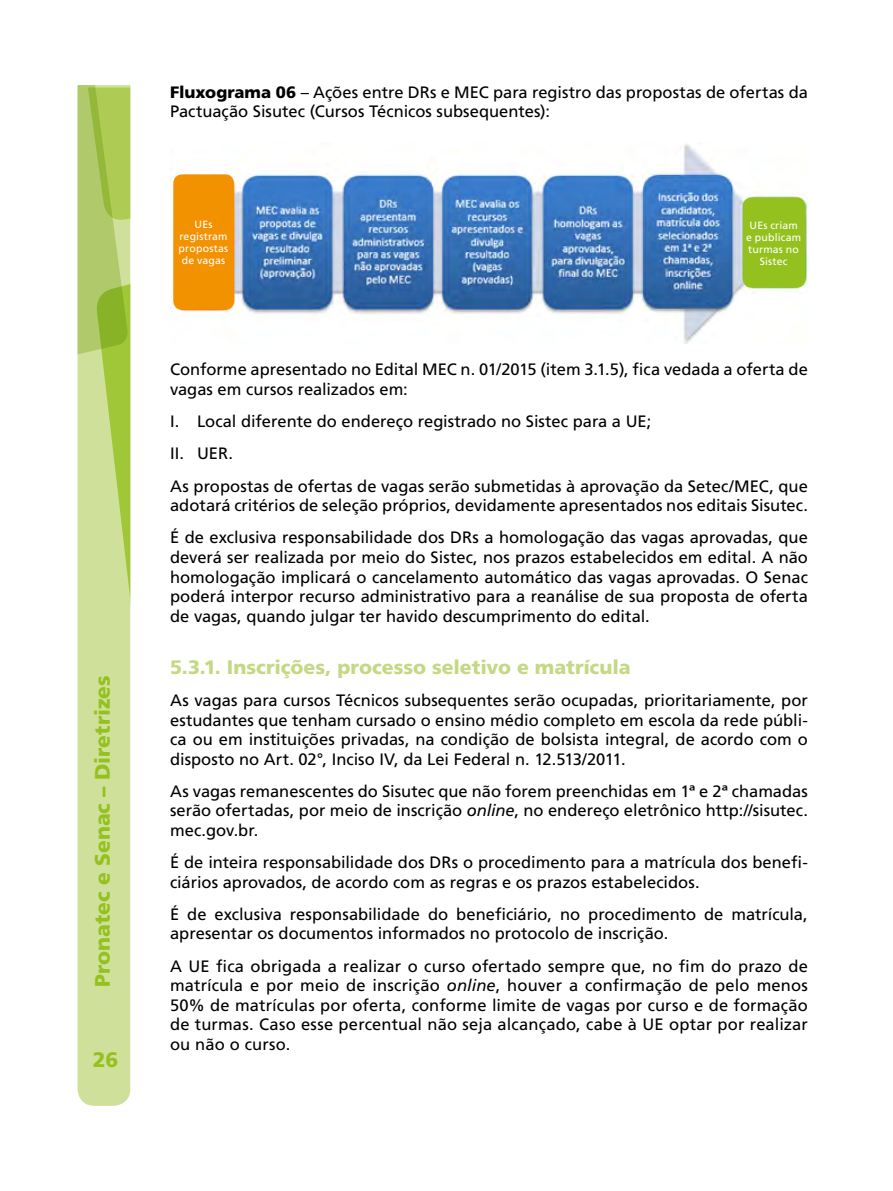
<style>
.page{position:relative;width:893px;height:1191px;background:#fff}
.page>*{position:absolute;margin:0;border:0;box-sizing:border-box;transform-origin:0 0}
.t1{font:900 21px "Frutiger";letter-spacing:-.005em;color:#95c11f}
.t2{font:900 19.5px "Frutiger";color:#c5d984}
.t3{font:16.5px/19.5px "Frutiger";color:#000}
.t4{font:10.5px/12px "Frutiger";letter-spacing:.02em;color:#fff;text-align:center}
.s1{font-weight:900}
.s2{font-style:italic}
</style>
<div class="page">
<div style="left:78px;top:686px;width:52px;height:419px;background:#cfe09b"></div>
<svg style="left:78px;top:85px;width:52px;height:601px;background:#b9d273"></svg>
<img style="left:170px;top:144px;width:638px;height:199px">
<div style="left:173px;top:174px;width:61px;height:136px;background:#f39200;border-radius:9px"></div>
<div style="left:743px;top:198px;width:62px;height:89px;background:#95c11f;border-radius:9px"></div>
<p class="t1" style="left:90px;top:986px;width:313px;rotate:-90deg">Pronatec e Senac – Diretrizes</p>
<p class="t1" style="left:93px;top:1046px;width:27px">26</p>
<p class="t3" style="left:170px;top:82px;width:639px"><span class="s1">Fluxograma 06</span> – Ações entre DRs e MEC para registro das propostas de ofertas da<br>Pactuação Sisutec (Cursos Técnicos subsequentes):</p>
<p class="t4" style="left:179px;top:218px;width:51px">UEs registram propostas de vagas</p>
<p class="t4" style="left:746px;top:219px;width:56px">UEs criam e publicam turmas no<br>Sistec</p>
<p class="t3" style="left:170px;top:360px;width:639px">Conforme apresentado no Edital MEC n. 01/2015 (item 3.1.5), fica vedada a oferta de vagas em cursos realizados em:</p>
<p class="t3" style="left:170px;top:405px;width:639px;line-height:32.2px">I. Local diferente do endereço registrado no Sistec para a UE;<br>II. UER.<br>As propostas de ofertas de vagas serão submetidas à aprovação da Setec/MEC, que</p>
<p class="t3" style="left:170px;top:489px;width:639px;line-height:32.2px">adotará critérios de seleção próprios, devidamente apresentados nos editais Sisutec.<br>É de exclusiva responsabilidade dos DRs a homologação das vagas aprovadas, que</p>
<p class="t3" style="left:170px;top:547px;width:639px;text-align:justify">deverá ser realizada por meio do Sistec, nos prazos estabelecidos em edital. A não homologação implicará o cancelamento automático das vagas aprovadas. O Senac poderá interpor recurso administrativo para a reanálise de sua proposta de oferta de vagas, quando julgar ter havido descumprimento do edital.</p>
<p class="t2" style="left:170px;top:655px;width:462px">5.3.1. Inscrições, processo seletivo e matrícula</p>
<p class="t3" style="left:170px;top:690px;width:639px;text-align:justify">As vagas para cursos Técnicos subsequentes serão ocupadas, prioritariamente, por estudantes que tenham cursado o ensino médio completo em escola da rede públi&shy;ca ou em instituições privadas, na condição de bolsista integral, de acordo com o disposto no Art. 02°, Inciso IV, da Lei Federal n. 12.513/2011.</p>
<p class="t3" style="left:170px;top:781px;width:639px;text-align:justify">As vagas remanescentes do Sisutec que não forem preenchidas em 1ª e 2ª chamadas serão ofertadas, por meio de inscrição <span class="s2">online</span>, no endereço eletrônico http://sisutec. mec.gov.br.</p>
<p class="t3" style="left:170px;top:852px;width:639px">É de inteira responsabilidade dos DRs o procedimento para a matrícula dos benefi&shy;ciários aprovados, de acordo com as regras e os prazos estabelecidos.</p>
<p class="t3" style="left:170px;top:904px;width:639px">É de exclusiva responsabilidade do beneficiário, no procedimento de matrícula, apresentar os documentos informados no protocolo de inscrição.</p>
<p class="t3" style="left:170px;top:956px;width:639px;text-align:justify">A UE fica obrigada a realizar o curso ofertado sempre que, no fim do prazo de matrícula e por meio de inscrição <span class="s2">online</span>, houver a confirmação de pelo menos 50% de matrículas por oferta, conforme limite de vagas por curso e de formação de turmas. Caso esse percentual não seja alcançado, cabe à UE optar por realizar ou não o curso.</p>
</div>
